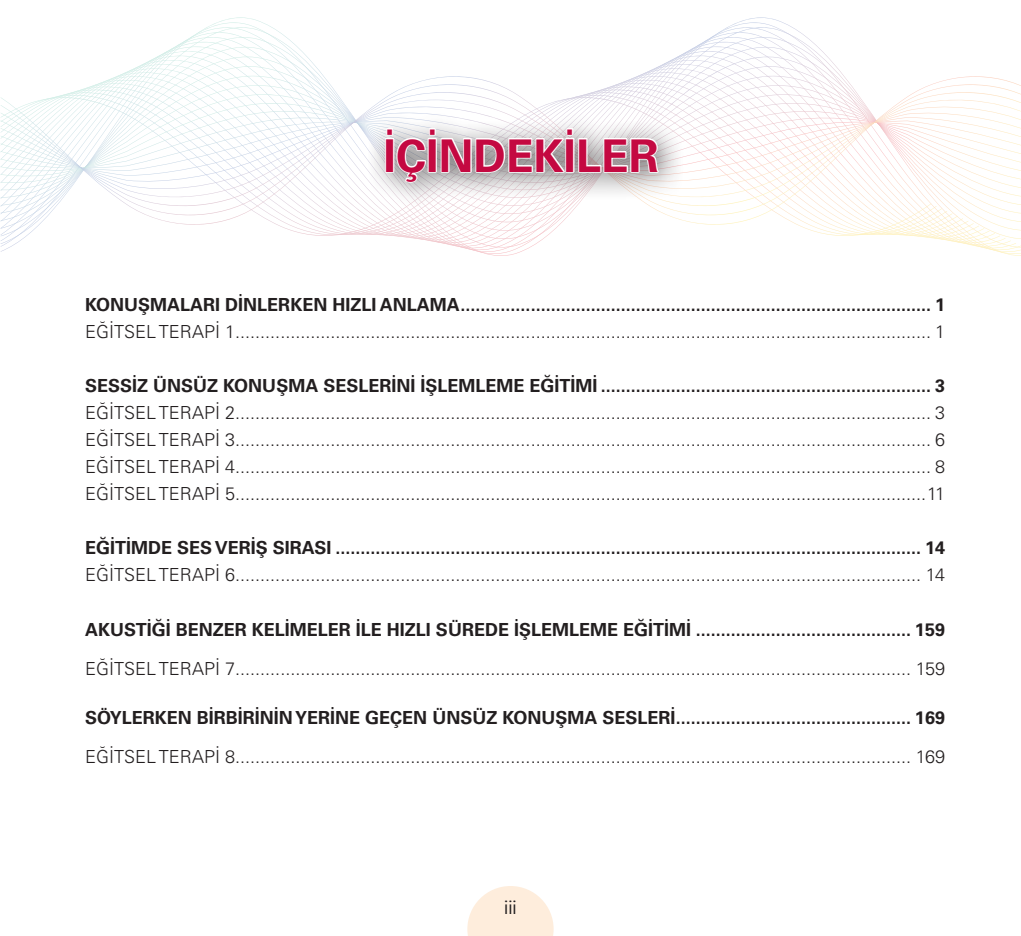
<style>
.page{position:relative;width:1021px;height:936px;background:#fff}
.page>*{position:absolute;margin:0;border:0;box-sizing:border-box;transform-origin:0 0}
.t1{font:300 45px "Univers LT Std 45";color:#c40941}
.t2{font:300 18px/27px "Univers LT Std 45";color:#231f20;text-align:justify}
.t3{font:300 18px "Univers LT Std 45";color:#231f20}
.t4{font:18px "Encode Sans";color:#231f20}
</style>
<div class="page">
<svg style="left:467px;top:886px;width:86px;height:49px"></svg>
<svg style="left:1px;top:17px;width:1019px;height:239px"></svg>
<svg style="left:1px;top:34px;width:1019px;height:208px"></svg>
<svg style="left:1px;top:44px;width:1019px;height:189px"></svg>
<svg style="left:1px;top:51px;width:1019px;height:11px"></svg>
<svg style="left:1px;top:62px;width:1019px;height:8px"></svg>
<svg style="left:1px;top:70px;width:1019px;height:161px"></svg>
<div style="left:366px;top:110px;width:319px;height:99px;background:#231f20;opacity:.75"></div>
<svg style="left:384px;top:127px;width:277px;height:57px"></svg>
<h1 class="t1" style="left:383px;top:128px;width:277px">İÇİNDEKİLER</h1>
<p class="t3" style="left:85px;top:293px;width:861px">KONUŞMALARI DİNLERKEN HIZLI ANLAMA.............................................................................................. 1</p>
<p class="t2" style="left:85px;top:318px;width:861px">EĞİTSEL TERAPİ 1........................................................................................................................................... 1</p>
<p class="t3" style="left:85px;top:374px;width:861px">SESSİZ ÜNSÜZ KONUŞMA SESLERİNİ İŞLEMLEME EĞİTİMİ .................................................................. 3</p>
<p class="t2" style="left:85px;top:399px;width:861px">EĞİTSEL TERAPİ 2........................................................................................................................................... 3<br>EĞİTSEL TERAPİ 3........................................................................................................................................... 6<br>EĞİTSEL TERAPİ 4........................................................................................................................................... 8<br>EĞİTSEL TERAPİ 5..........................................................................................................................................11</p>
<p class="t3" style="left:85px;top:536px;width:861px">EĞİTİMDE SES VERİŞ SIRASI ..................................................................................................................... 14</p>
<p class="t2" style="left:85px;top:561px;width:861px">EĞİTSEL TERAPİ 6......................................................................................................................................... 14</p>
<p class="t3" style="left:85px;top:619px;width:861px">AKUSTİĞİ BENZER KELİMELER İLE HIZLI SÜREDE İŞLEMLEME EĞİTİMİ ........................................... 159</p>
<p class="t2" style="left:85px;top:655px;width:861px">EĞİTSEL TERAPİ 7....................................................................................................................................... 159</p>
<p class="t3" style="left:85px;top:706px;width:861px">SÖYLERKEN BİRBİRİNİN YERİNE GEÇEN ÜNSÜZ KONUŞMA SESLERİ............................................... 169</p>
<p class="t2" style="left:85px;top:743px;width:861px">EĞİTSEL TERAPİ 8....................................................................................................................................... 169</p>
<p class="t4" style="left:504px;top:894px;width:14px">iii</p>
</div>
